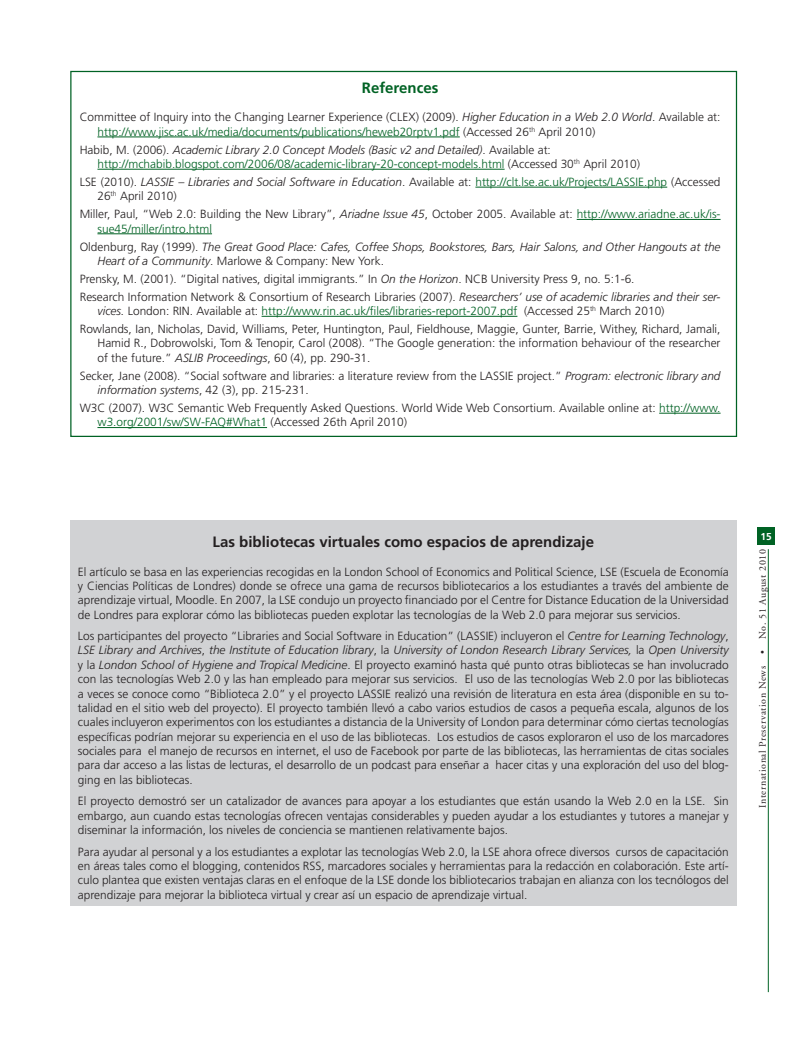
<style>
.page{position:relative;width:808px;height:1063px;background:#fff}
.page>*{position:absolute;margin:0;border:0;box-sizing:border-box;transform-origin:0 0}
.t1{font:700 15px "Frutiger";color:#231f20}
.t2{font:700 15px "Frutiger";color:#006224}
.t3{font:300 11.88px/14.4px "Frutiger";color:#231f20}
.t4{font:300 11.88px/14.4px "Frutiger";color:#006224}
.t5{font:italic 300 11.88px/14.4px "Frutiger";color:#231f20}
.t6{font:10px "Adobe Garamond";letter-spacing:.06em;color:#231f20}
.t7{font:700 10px "Frutiger";color:#fff}
.s1{font-style:italic}
.s2{color:#006224}
.s3{color:#231f20}
.s4{font-style:italic;color:#231f20}
.s5{font-style:normal}
</style>
<div class="page">
<div style="left:757px;top:527px;width:18px;height:18px;background:#006224"></div>
<hr style="left:768px;top:549px;width:1px;height:443px;background:#006224">
<hr style="left:97px;top:137px;width:363px;height:1px;background:#006224">
<hr style="left:97px;top:169px;width:408px;height:1px;background:#006224">
<hr style="left:475px;top:187px;width:192px;height:1px;background:#006224">
<hr style="left:577px;top:219px;width:143px;height:1px;background:#006224">
<hr style="left:97px;top:234px;width:115px;height:1px;background:#006224">
<hr style="left:262px;top:316px;width:255px;height:1px;background:#006224">
<hr style="left:659px;top:413px;width:61px;height:1px;background:#006224">
<hr style="left:97px;top:427px;width:170px;height:1px;background:#006224">
<div style="left:71px;top:520px;width:666px;height:385px;background:#d1d2d4"></div>
<p class="t2" style="left:362px;top:81px;width:78px">References</p>
<p class="t3" style="left:97px;top:111px;width:625px;text-indent:-18px">Committee of Inquiry into the Changing Learner Experience (CLEX) (2009). <span class="s1">Higher Education in a Web 2.0 World</span>. Available at: <span class="s2">http://www.jisc.ac.uk/media/documents/publications/heweb20rptv1.pdf</span> (Accessed 26<sup>th</sup> April 2010)</p>
<p class="t4" style="left:97px;top:143px;width:544px;text-indent:-18px"><span class="s3">Habib, M. (2006).</span> <span class="s4">Academic Library 2.0 Concept Models (Basic v2 and Detailed)</span><span class="s3">. Available at: </span>http://mchabib.blogspot.com/2006/08/academic-library-20-concept-models.html <span class="s3">(Accessed 30</span><sup>th</sup> <span class="s3">April 2010)</span></p>
<p class="t3" style="left:97px;top:176px;width:625px;text-indent:-18px">LSE (2010). <span class="s1">LASSIE – Libraries and Social Software in Education</span>. Available at: <span class="s2">http://clt.lse.ac.uk/Projects/LASSIE.php</span> (Accessed<br>26<sup>th</sup> April 2010)</p>
<p class="t3" style="left:97px;top:208px;width:625px;text-indent:-18px">Miller, Paul, “Web 2.0: Building the New Library”, <span class="s1">Ariadne Issue 45</span>, October 2005. Available at: <span class="s2">http://www.ariadne.ac.uk/is&shy;sue45/miller/intro.html</span></p>
<p class="t5" style="left:97px;top:240px;width:625px;text-indent:-18px"><span class="s5">Oldenburg, Ray (1999).</span> The Great Good Place: Cafes, Coffee Shops, Bookstores, Bars, Hair Salons, and Other Hangouts at the<br>Heart of a Community<span class="s5">. Marlowe &amp; Company: New York.</span></p>
<p class="t3" style="left:80px;top:271px;width:642px;line-height:17.9px">Prensky, M. (2001). “Digital natives, digital immigrants.” In <span class="s1">On the Horizon</span>. NCB University Press 9, no. 5:1-6.<br>Research Information Network &amp; Consortium of Research Libraries (2007). <span class="s1">Researchers’ use of academic libraries and their ser-</span></p>
<p class="t3" style="left:80px;top:303px;width:642px;line-height:17.9px;text-indent:18px"><span class="s1">vices.</span> London: RIN. Available at: <span class="s2">http://www.rin.ac.uk/files/libraries-report-2007.pdf</span> (Accessed 25<sup>th</sup> March 2010)<br>Rowlands, Ian, Nicholas, David, Williams, Peter, Huntington, Paul, Fieldhouse, Maggie, Gunter, Barrie, Withey, Richard, Jamali,</p>
<p class="t3" style="left:97px;top:337px;width:625px">Hamid R., Dobrowolski, Tom &amp; Tenopir, Carol (2008). “The Google generation: the information behaviour of the researcher of the future.” <span class="s1">ASLIB Proceedings</span>, 60 (4), pp. 290-31.</p>
<p class="t3" style="left:97px;top:369px;width:625px;text-indent:-18px">Secker, Jane (2008). “Social software and libraries: a literature review from the LASSIE project.” <span class="s1">Program: electronic library and information systems</span>, 42 (3), pp. 215-231.</p>
<p class="t3" style="left:97px;top:402px;width:625px;text-indent:-18px">W3C (2007). W3C Semantic Web Frequently Asked Questions. World Wide Web Consortium. Available online at: <span class="s2">http://www. w3.org/2001/sw/SW-FAQ#What1</span> (Accessed 26th April 2010)</p>
<p class="t1" style="left:213px;top:536px;width:383px">Las bibliotecas virtuales como espacios de aprendizaje</p>
<p class="t3" style="left:78px;top:565px;width:652px;text-align:justify">El artículo se basa en las experiencias recogidas en la London School of Economics and Political Science, LSE (Escuela de Economía y Ciencias Políticas de Londres) donde se ofrece una gama de recursos bibliotecarios a los estudiantes a través del ambiente de aprendizaje virtual, Moodle. En 2007, la LSE condujo un proyecto financiado por el Centre for Distance Education de la Universidad de Londres para explorar cómo las bibliotecas pueden explotar las tecnologías de la Web 2.0 para mejorar sus servicios.</p>
<p class="t3" style="left:78px;top:630px;width:652px;text-align:justify">Los participantes del proyecto “Libraries and Social Software in Education” (LASSIE) incluyeron el <span class="s1">Centre for Learning Technology</span>, <span class="s1">LSE Library and Archives</span>, <span class="s1">the Institute of Education library</span>, la <span class="s1">University of London Research Library Services,</span> la <span class="s1">Open University </span>y la <span class="s1">London School of Hygiene and Tropical Medicine</span>. El proyecto examinó hasta qué punto otras bibliotecas se han involucrado con las tecnologías Web 2.0 y las han empleado para mejorar sus servicios. El uso de las tecnologías Web 2.0 por las bibliotecas a veces se conoce como “Biblioteca 2.0” y el proyecto LASSIE realizó una revisión de literatura en esta área (disponible en su to&shy;talidad en el sitio web del proyecto). El proyecto también llevó a cabo varios estudios de casos a pequeña escala, algunos de los cuales incluyeron experimentos con los estudiantes a distancia de la University of London para determinar cómo ciertas tecnologías específicas podrían mejorar su experiencia en el uso de las bibliotecas. Los estudios de casos exploraron el uso de los marcadores sociales para el manejo de recursos en internet, el uso de Facebook por parte de las bibliotecas, las herramientas de citas sociales para dar acceso a las listas de lecturas, el desarrollo de un podcast para enseñar a hacer citas y una exploración del uso del blog&shy;ging en las bibliotecas.</p>
<p class="t3" style="left:78px;top:795px;width:652px;text-align:justify">El proyecto demostró ser un catalizador de avances para apoyar a los estudiantes que están usando la Web 2.0 en la LSE. Sin embargo, aun cuando estas tecnologías ofrecen ventajas considerables y pueden ayudar a los estudiantes y tutores a manejar y diseminar la información, los niveles de conciencia se mantienen relativamente bajos.</p>
<p class="t3" style="left:78px;top:845px;width:652px;text-align:justify">Para ayudar al personal y a los estudiantes a explotar las tecnologías Web 2.0, la LSE ahora ofrece diversos cursos de capacitación en áreas tales como el blogging, contenidos RSS, marcadores sociales y herramientas para la redacción en colaboración. Este artí&shy;culo plantea que existen ventajas claras en el enfoque de la LSE donde los bibliotecarios trabajan en alianza con los tecnólogos del aprendizaje para mejorar la biblioteca virtual y crear así un espacio de aprendizaje virtual.</p>
<p class="t7" style="left:761px;top:533px;width:13px">15</p>
<p class="t6" style="left:758px;top:808px;width:260px;rotate:-90deg">International Preservation News • No. 51 August 2010</p>
</div>
